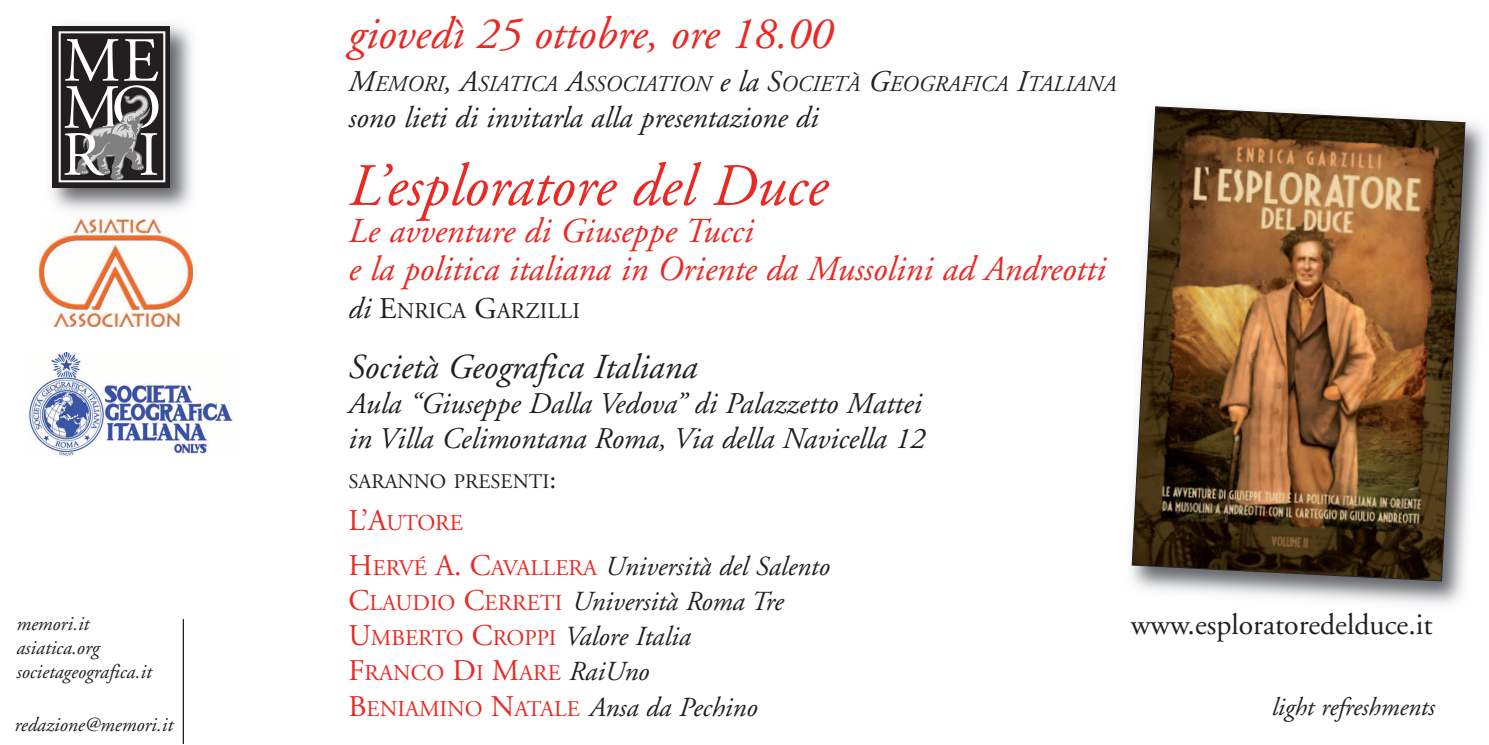
<style>
.page{position:relative;width:1489px;height:745px;background:#fff}
.page>*{position:absolute;margin:0;border:0;box-sizing:border-box;transform-origin:0 0}
.t1{font:italic 60px "Adobe Garamond";color:#ea2924}
.t2{font:italic 45px "Adobe Garamond";color:#ea2924}
.t3{font:italic 35px/37.5px "Adobe Garamond";color:#ea2924}
.t4{font:italic 35px "Adobe Garamond";color:#231f20}
.t5{font:italic 30px/35px "Adobe Garamond";color:#231f20}
.t6{font:29.75px "Adobe Garamond";color:#231f20}
.t7{font:italic 27.5px/35px "Adobe Garamond";color:#231f20}
.t8{font:italic 25.5px "Adobe Garamond";color:#231f20}
.t9{font:italic 22.5px "Adobe Garamond";color:#231f20}
.t10{font:22.5px/35px "Adobe Garamond";color:#ea2924}
.t11{font:22.5px "Adobe Garamond";color:#231f20}
.t12{font:20.5px "Adobe Garamond";color:#231f20}
.t13{font:italic 20px/24px "Adobe Garamond";color:#231f20}
.s1{font-size:30px}
.s2{font-style:italic;font-size:30px}
.s3{font-size:27.5px}
.s4{font-style:normal;font-size:30px;color:#ea2924}
.s5{font-style:normal;font-size:22.5px;color:#ea2924}
.s6{font-style:italic;font-size:27.5px;color:#231f20}
</style>
<div class="page">
<img style="left:51px;top:25px;width:141px;height:195px">
<div style="left:53px;top:26px;width:117px;height:161px;background:#231f20"></div>
<div style="left:59px;top:31px;width:106px;height:151px;border:2px solid #fff"></div>
<svg style="left:64px;top:39px;width:94px;height:141px"></svg>
<hr style="left:183px;top:618px;width:1px;height:125px;background:#231f20">
<img style="left:1134px;top:122px;width:352px;height:483px">
<img style="left:1131px;top:106px;width:334px;height:475px">
<img style="left:29px;top:353px;width:204px;height:103px">
<img style="left:39px;top:220px;width:154px;height:106px">
<p class="t13" style="left:16px;top:613px;width:137px">memori.it asiatica.org societageografica.it</p>
<p class="t13" style="left:14px;top:714px;width:160px">redazione@memori.it</p>
<h2 class="t2" style="left:348px;top:16px;width:486px">giovedì 25 ottobre, ore 18.00</h2>
<p class="t9" style="left:348px;top:75px;width:769px"><span class="s1">M</span>EMORI<span class="s1">, A</span>SIATICA <span class="s1">A</span>SSOCIATION <span class="s1">e la S</span>OCIETÀ <span class="s1">G</span>EOGRAFICA <span class="s1">I</span>TALIANA</p>
<p class="t5" style="left:348px;top:103px;width:471px">sono lieti di invitarla alla presentazione di</p>
<h1 class="t1" style="left:348px;top:161px;width:480px">L’esploratore del Duce</h1>
<p class="t3" style="left:348px;top:216px;width:758px">Le avventure di Giuseppe Tucci<br>e la politica italiana in Oriente da Mussolini ad Andreotti</p>
<p class="t11" style="left:348px;top:301px;width:233px"><span class="s2">di</span> <span class="s1">E</span>NRICA <span class="s1">G</span>ARZILLI</p>
<p class="t4" style="left:348px;top:352px;width:350px">Società Geografica Italiana</p>
<p class="t5" style="left:348px;top:388px;width:578px">Aula “Giuseppe Dalla Vedova” di Palazzetto Mattei in Villa Celimontana Roma, Via della Navicella 12</p>
<p class="t12" style="left:348px;top:472px;width:209px">SARANNO PRESENTI<span class="s3">:</span></p>
<p class="t10" style="left:348px;top:507px;width:116px"><span class="s1">L’A</span>UTORE</p>
<p class="t7" style="left:348px;top:551px;width:483px"><span class="s4">H</span><span class="s5">ERVÉ</span> <span class="s4">A. C</span><span class="s5">AVALLERA</span> Università del Salento<br><span class="s4">C</span><span class="s5">LAUDIO</span> <span class="s4">C</span><span class="s5">ERRETI</span> Università Roma Tre<br><span class="s4">U</span><span class="s5">MBERTO</span> <span class="s4">C</span><span class="s5">ROPPI</span> Valore Italia</p>
<p class="t10" style="left:348px;top:657px;width:410px"><span class="s1">F</span>RANCO <span class="s1">D</span>I <span class="s1">M</span>ARE <span class="s6">RaiUno<br></span><span class="s1">B</span>ENIAMINO <span class="s1">N</span>ATALE <span class="s6">Ansa da Pechino</span></p>
<p class="t6" style="left:1130px;top:612px;width:303px">www.esploratoredelduce.it</p>
<p class="t8" style="left:1271px;top:696px;width:165px">light refreshments</p>
</div>
